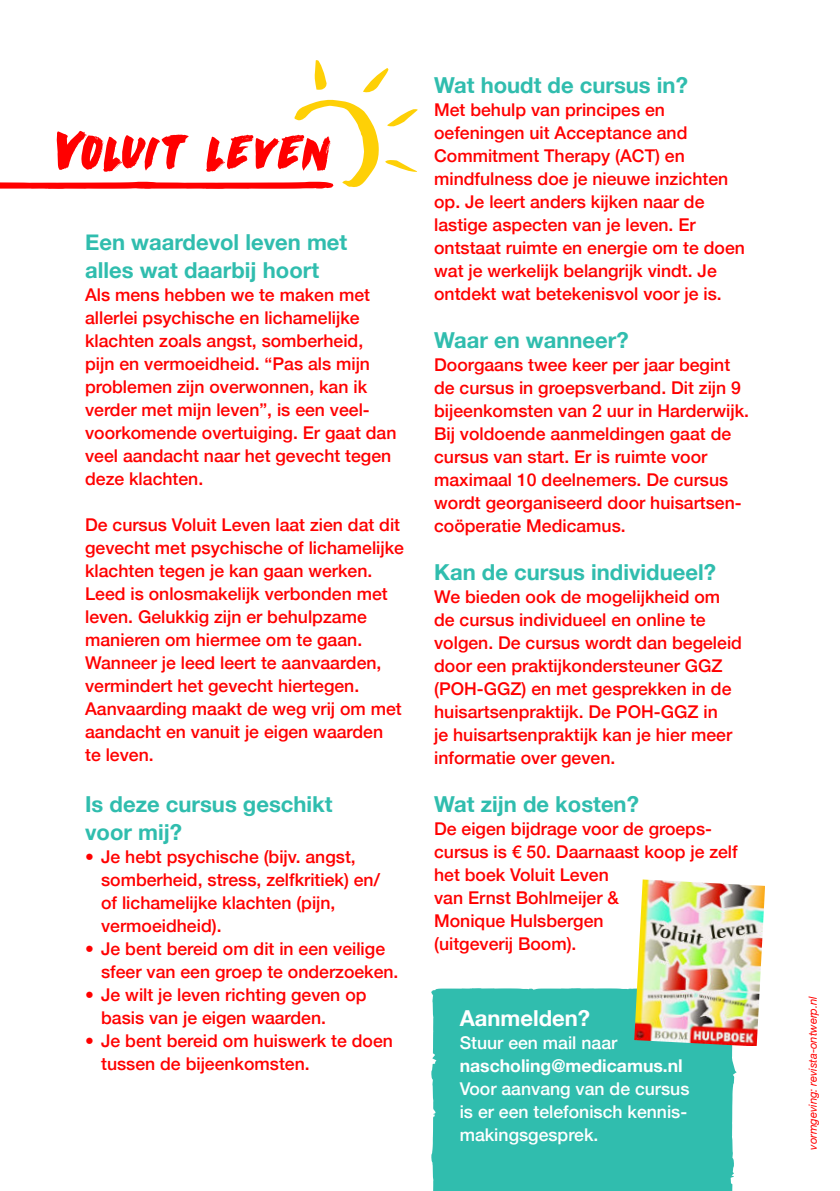
<style>
.page{position:relative;width:840px;height:1191px;background:#fff}
.page>*{position:absolute;margin:0;border:0;box-sizing:border-box;transform-origin:0 0}
.t1{font:700 22px/28px "Helvetica Neue";color:#30bdae}
.t2{font:700 22px "Helvetica Neue";color:#fff}
.t3{font:500 17.6px/23px "Helvetica Neue";color:#f00}
.t4{font:500 17.6px/23px "Helvetica Neue";color:#fff}
.t5{font:700 17.6px "Helvetica Neue";color:#fff}
.t6{font:italic 11.2px "Helvetica Neue";color:#f00}
</style>
<div class="page">
<div style="left:431px;top:988px;width:305px;height:203px;background:#30bdae"></div>
<img style="left:634px;top:879px;width:130px;height:167px">
<svg style="left:0;top:60px;width:417px;height:129px"></svg>
<p class="t1" style="left:85px;top:230px;width:263px">Een waardevol leven met alles wat daarbij hoort</p>
<p class="t3" style="left:85px;top:285px;width:313px">Als mens hebben we te maken met allerlei psychische en lichamelijke klachten zoals angst, somberheid, pijn en vermoeidheid. “Pas als mijn problemen zijn overwonnen, kan ik verder met mijn leven”, is een veel&shy;voorkomende overtuiging. Er gaat dan veel aandacht naar het gevecht tegen deze klachten.</p>
<p class="t3" style="left:85px;top:515px;width:320px">De cursus Voluit Leven laat zien dat dit gevecht met psychische of lichamelijke klachten tegen je kan gaan werken.<br>Leed is onlosmakelijk verbonden met leven. Gelukkig zijn er behulpzame manieren om hiermee om te gaan.<br>Wanneer je leed leert te aanvaarden, vermindert het gevecht hiertegen.<br>Aanvaarding maakt de weg vrij om met aandacht en vanuit je eigen waarden<br>te leven.</p>
<p class="t1" style="left:85px;top:792px;width:249px">Is deze cursus geschikt voor mij?</p>
<p class="t3" style="left:101px;top:847px;width:280px;text-indent:-16px">• Je hebt psychische (bijv. angst, somberheid, stress, zelfkritiek) en/ of lichamelijke klachten (pijn, vermoeidheid).</p>
<p class="t3" style="left:101px;top:939px;width:299px;text-indent:-16px">• Je bent bereid om dit in een veilige sfeer van een groep te onderzoeken.</p>
<p class="t3" style="left:101px;top:985px;width:267px;text-indent:-16px">• Je wilt je leven richting geven op basis van je eigen waarden.</p>
<p class="t3" style="left:101px;top:1031px;width:293px;text-indent:-16px">• Je bent bereid om huiswerk te doen tussen de bijeenkomsten.</p>
<p class="t1" style="left:434px;top:73px;width:255px">Wat houdt de cursus in?</p>
<p class="t3" style="left:434px;top:100px;width:312px">Met behulp van principes en<br>oefe ningen uit Acceptance and Commitment Therapy (ACT) en mindfulness doe je nieuwe inzichten op. Je leert anders kijken naar de lastige aspecten van je leven. Er ontstaat ruimte en energie om te doen wat je werkelijk belangrijk vindt. Je ontdekt wat betekenisvol voor je is.</p>
<p class="t1" style="left:434px;top:328px;width:196px">Waar en wanneer?</p>
<p class="t3" style="left:434px;top:355px;width:316px">Doorgaans twee keer per jaar begint de cursus in groepsverband. Dit zijn 9 bijeenkomsten van 2 uur in Harderwijk.<br>Bij voldoende aanmeldingen gaat de cursus van start. Er is ruimte voor maximaal 10 deelnemers. De cursus wordt georganiseerd door huisartsen&shy;coöperatie Medicamus.</p>
<p class="t1" style="left:434px;top:560px;width:283px">Kan de cursus individueel?</p>
<p class="t3" style="left:434px;top:587px;width:309px">We bieden ook de mogelijkheid om de cursus individueel en online te volgen. De cursus wordt dan begeleid door een praktijkondersteuner GGZ (POH-GGZ) en met gesprekken in de huisartsenpraktijk. De POH-GGZ in<br>je huisartsenpraktijk kan je hier meer informatie over geven.</p>
<p class="t1" style="left:434px;top:792px;width:206px">Wat zijn de kosten?</p>
<p class="t3" style="left:434px;top:819px;width:305px">De eigen bijdrage voor de groeps&shy;cursus is € 50. Daarnaast koop je zelf het boek Voluit Leven<br>van Ernst Bohlmeijer &amp;<br>Monique Hulsbergen<br>(uitgeverij Boom).</p>
<p class="t2" style="left:459px;top:1010px;width:132px">Aanmelden?</p>
<p class="t4" style="left:459px;top:1033px;width:159px">Stuur een mail naar</p>
<p class="t5" style="left:459px;top:1059px;width:224px">nascholing@medicamus.nl</p>
<p class="t4" style="left:459px;top:1079px;width:231px">Voor aanvang van de cursus is er een telefonisch kennis&shy;makingsgesprek.</p>
<p class="t6" style="left:808px;top:1149px;width:155px;rotate:-90deg">vormgeving: revista-ontwerp.nl</p>
</div>
